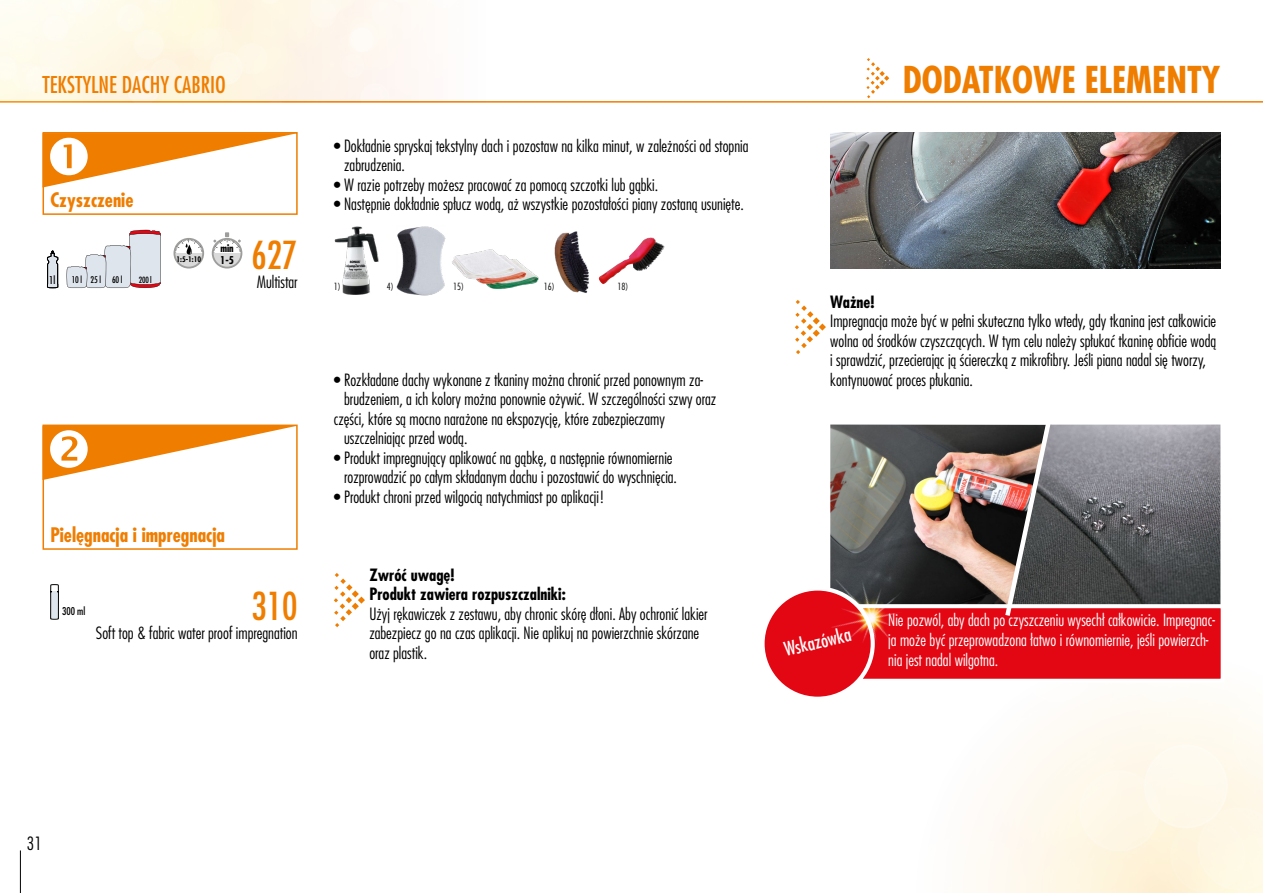
<style>
.page{position:relative;width:1263px;height:893px;background:#fff}
.page>*{position:absolute;margin:0;border:0;box-sizing:border-box;transform-origin:0 0}
.t1{font:37.5px "Futura Std Cnd WD";color:#ef7d00}
.t2{font:700 36px "Futura Std Cnd Bd WD";color:#ef7d00}
.t3{font:22.5px "Futura Std Cnd WD";color:#ef7d00}
.t4{font:700 19.5px "Futura Std Cnd Bd WD";color:#ef7d00}
.t5{font:18.9px "Futura Std Cnd WD";color:#fff}
.t6{font:17.85px "Futura Std Cnd Light WD";color:#000}
.t7{font:16.5px/19.5px "Futura Std Cnd Light WD";color:#000}
.t8{font:16.5px/19.8px "Futura Std Cnd Light WD";color:#fff}
.t9{font:700 16.5px/19.5px "Futura Std Cnd Bd WD";color:#000}
.t10{font:10.5px "Futura Std Cnd WD";color:#000}
.t11{font:700 10.5px "Futura Std Cnd Bd WD";color:#000}
.t12{font:9.6px "Futura Std Cnd Light WD";color:#000}
.t13{font:condensed 9px "Futura Std";letter-spacing:-.015em;color:#000}
.t14{font:condensed 8.4px "Futura Std";color:#000}
.t15{font:700 7.5px "Futura Std Cnd Bd WD";color:#000}
</style>
<div class="page">
<div style="left:43px;top:132px;width:255px;height:83px;border:2px solid #ef7d00"></div>
<div style="left:43px;top:425px;width:255px;height:125px;border:2px solid #ef7d00"></div>
<img style="left:335px;top:226px;width:44px;height:69px">
<img style="left:599px;top:237px;width:66px;height:47px">
<img style="left:452px;top:249px;width:87px;height:40px">
<img style="left:555px;top:231px;width:34px;height:62px">
<img style="left:396px;top:226px;width:49px;height:70px">
<svg style="left:213px;top:253px;width:28px;height:13px"></svg>
<div style="left:212px;top:238px;width:30px;height:31px;border:2px solid #9d9d9c;border-radius:50%"></div>
<svg style="left:213px;top:232px;width:28px;height:21px"></svg>
<svg style="left:176px;top:255px;width:27px;height:11px"></svg>
<div style="left:173px;top:238px;width:31px;height:31px;border:2px solid #9d9d9c;border-radius:50%"></div>
<svg style="left:175px;top:239px;width:27px;height:16px"></svg>
<svg style="left:67px;top:230px;width:94px;height:58px"></svg>
<svg style="left:50px;top:584px;width:9px;height:36px"></svg>
<svg style="left:47px;top:251px;width:11px;height:37px"></svg>
<hr style="left:20px;top:850px;width:1px;height:43px;background:#000">
<img style="left:830px;top:132px;width:390px;height:137px">
<svg style="left:795px;top:300px;width:31px;height:54px"></svg>
<svg style="left:334px;top:573px;width:31px;height:54px"></svg>
<img style="left:830px;top:425px;width:172px;height:179px">
<img style="left:1054px;top:425px;width:166px;height:179px">
<div style="left:861px;top:606px;width:362px;height:75px;background:#e30613"></div>
<div style="left:859px;top:604px;width:366px;height:79px;border:4px solid #fff"></div>
<div style="left:762px;top:589px;width:111px;height:110px;background:#e30613;border-radius:50%"></div>
<div style="left:760px;top:586px;width:115px;height:115px;border:4px solid #fff;border-radius:50%"></div>
<img style="left:803px;top:547px;width:120px;height:122px">
<img style="left:1002px;top:424px;width:52px;height:192px">
<hr style="left:0;top:101px;width:1263px;height:2px;background:#ef7d00">
<svg style="left:866px;top:58px;width:23px;height:40px"></svg>
<img style="left:0;top:0;width:489px;height:103px">
<svg style="left:43px;top:133px;width:255px;height:55px"></svg>
<svg style="left:43px;top:426px;width:255px;height:54px"></svg>
<h3 class="t3" style="left:43px;top:71px;width:185px">TEKSTYLNE DACHY CABRIO</h3>
<h2 class="t2" style="left:903px;top:57px;width:319px">DODATKOWE ELEMENTY</h2>
<p class="t4" style="left:50px;top:188px;width:85px">Czyszczenie</p>
<p class="t10" style="left:49px;top:274px;width:8px">1l</p>
<p class="t13" style="left:72px;top:275px;width:52px">10 l 25 l 60l</p>
<p class="t14" style="left:139px;top:275px;width:15px">200 l</p>
<p class="t11" style="left:220px;top:242px;width:15px">min</p>
<p class="t15" style="left:177px;top:255px;width:26px">1:5-1:10</p>
<p class="t11" style="left:220px;top:253px;width:15px">1-5</p>
<h1 class="t1" style="left:251px;top:232px;width:48px">627</h1>
<p class="t7" style="left:257px;top:272px;width:42px">Multistar</p>
<p class="t4" style="left:50px;top:522px;width:176px">Pielęgnacja i impregnacja</p>
<p class="t10" style="left:62px;top:605px;width:25px">300 ml</p>
<h1 class="t1" style="left:251px;top:583px;width:48px">310</h1>
<p class="t7" style="left:96px;top:623px;width:203px">Soft top &amp; fabric water proof impregnation</p>
<p class="t7" style="left:344px;top:136px;width:406px;text-indent:-10px">• Dokładnie spryskaj tekstylny dach i pozostaw na kilka minut, w zależności od stopnia zabrudzenia.</p>
<p class="t7" style="left:334px;top:175px;width:326px">• W razie potrzeby możesz pracować za pomocą szczotki lub gąbki.</p>
<p class="t7" style="left:334px;top:194px;width:411px">• Następnie dokładnie spłucz wodą, aż wszystkie pozostałości piany zostaną usunięte.</p>
<p class="t12" style="left:334px;top:281px;width:8px">1)</p>
<p class="t12" style="left:387px;top:281px;width:8px">4)</p>
<p class="t12" style="left:453px;top:281px;width:12px">15)</p>
<p class="t12" style="left:544px;top:281px;width:12px">16)</p>
<p class="t12" style="left:617px;top:281px;width:12px">18)</p>
<p class="t7" style="left:334px;top:370px;width:371px">• Rozkładane dachy wykonane z tkaniny można chronić przed ponownym za-</p>
<p class="t7" style="left:344px;top:389px;width:374px">brudzeniem, a ich kolory można ponownie ożywić. W szczególności szwy oraz</p>
<p class="t7" style="left:334px;top:409px;width:332px">części, które są mocno narażone na ekspozycję, które zabezpieczamy</p>
<p class="t7" style="left:344px;top:428px;width:125px">uszczelniając przed wodą.</p>
<p class="t7" style="left:334px;top:448px;width:345px;text-align:right">• Produkt impregnujący aplikować na gąbkę, a następnie równomiernie rozprowadzić po całym składanym dachu i pozostawić do wyschnięcia.</p>
<p class="t7" style="left:334px;top:487px;width:272px">• Produkt chroni przed wilgocią natychmiast po aplikacji!</p>
<p class="t9" style="left:369px;top:565px;width:198px">Zwróć uwagę!<br>Produkt zawiera rozpuszczalniki:</p>
<p class="t7" style="left:369px;top:604px;width:340px">Użyj rękawiczek z zestawu, aby chronic skórę dłoni. Aby ochronić lakier zabezpiecz go na czas aplikacji. Nie aplikuj na powierzchnie skórzane oraz plastik.</p>
<p class="t9" style="left:830px;top:292px;width:46px">Ważne!</p>
<p class="t7" style="left:830px;top:311px;width:387px">Impregnacja może być w pełni skuteczna tylko wtedy, gdy tkanina jest całkowicie wolna od środków czyszczących. W tym celu należy spłukać tkaninę obficie wodą i sprawdzić, przecierając ją ściereczką z mikrofibry. Jeśli piana nadal się tworzy, kontynuować proces płukania.</p>
<p class="t5" style="left:782px;top:638px;width:70px;rotate:-13deg">Wskazówka</p>
<p class="t8" style="left:888px;top:610px;width:328px">Nie pozwól, aby dach po czyszczeniu wysechł całkowicie. Impregnac&shy;ja może być przeprowadzona łatwo i równomiernie, jeśli powierzch&shy;nia jest nadal wilgotna.</p>
<p class="t6" style="left:27px;top:833px;width:16px">31</p>
</div>
